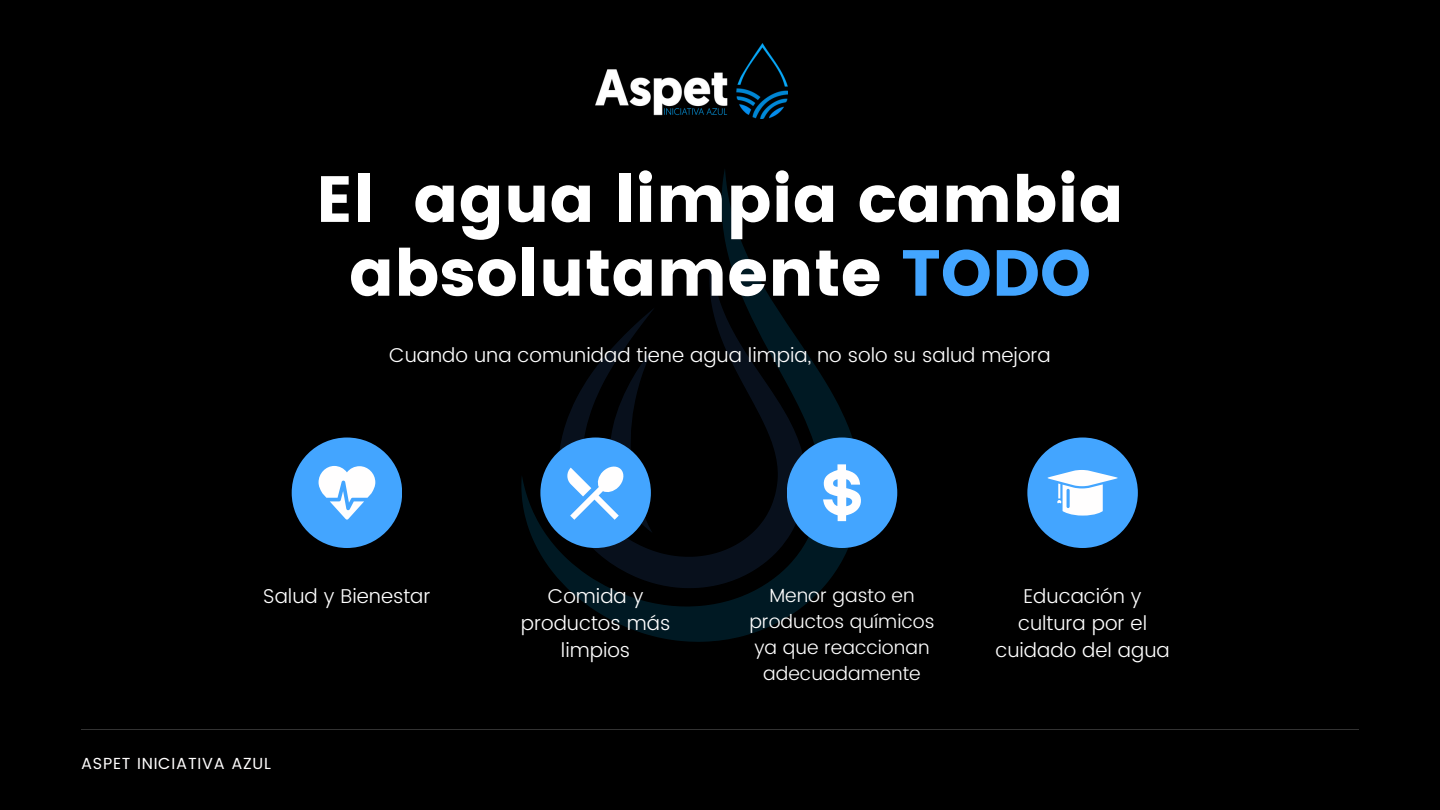
<style>
.page{position:relative;width:1440px;height:810px;background:#000}
.page>*{position:absolute;margin:0;border:0;box-sizing:border-box;transform-origin:0 0}
.t1{font:65px/73.8px "Poppins";color:#fff;text-align:center}
.t2{font:300 20px/27.4px "Poppins";color:#fff;text-align:center}
.t3{font:300 19px/26.2px "Poppins";color:#fff;text-align:center}
.t4{font:16px "Poppins";letter-spacing:.05em;color:#fffefe}
.s1{color:#43a5ff}
</style>
<div class="page">
<svg style="left:521px;top:169px;width:340px;height:473px"></svg>
<div style="left:292px;top:438px;width:110px;height:110px;background:#43a5ff;border-radius:50%"></div>
<svg style="left:319px;top:466px;width:56px;height:54px"></svg>
<div style="left:540px;top:438px;width:111px;height:110px;background:#43a5ff;border-radius:50%"></div>
<svg style="left:556px;top:349px;width:97px;height:184px"></svg>
<div style="left:787px;top:438px;width:110px;height:110px;background:#43a5ff;border-radius:50%"></div>
<svg style="left:823px;top:464px;width:38px;height:57px"></svg>
<div style="left:1027px;top:438px;width:111px;height:110px;background:#43a5ff;border-radius:50%"></div>
<svg style="left:1047px;top:470px;width:71px;height:46px"></svg>
<hr style="left:81px;top:729px;width:1278px;height:1px;background:#323232">
<img style="left:595px;top:44px;width:192px;height:74px">
<p class="t1" style="left:316px;top:163px;width:809px">El agua limpia cambia absolutamente <span class="s1">TODO</span></p>
<h1 class="t2" style="left:389px;top:341px;width:663px">Cuando una comunidad tiene agua limpia, no solo su salud mejora</h1>
<h2 class="t2" style="left:263px;top:582px;width:169px">Salud y Bienestar</h2>
<p class="t2" style="left:521px;top:582px;width:151px">Comida y productos más limpios</p>
<p class="t3" style="left:749px;top:582px;width:187px">Menor gasto en productos químicos ya que reaccionan adecuadamente</p>
<h2 class="t2" style="left:995px;top:582px;width:176px">Educación y cultura por el cuidado del agua</h2>
<p class="t4" style="left:81px;top:754px;width:192px">ASPET INICIATIVA AZUL</p>
</div>
